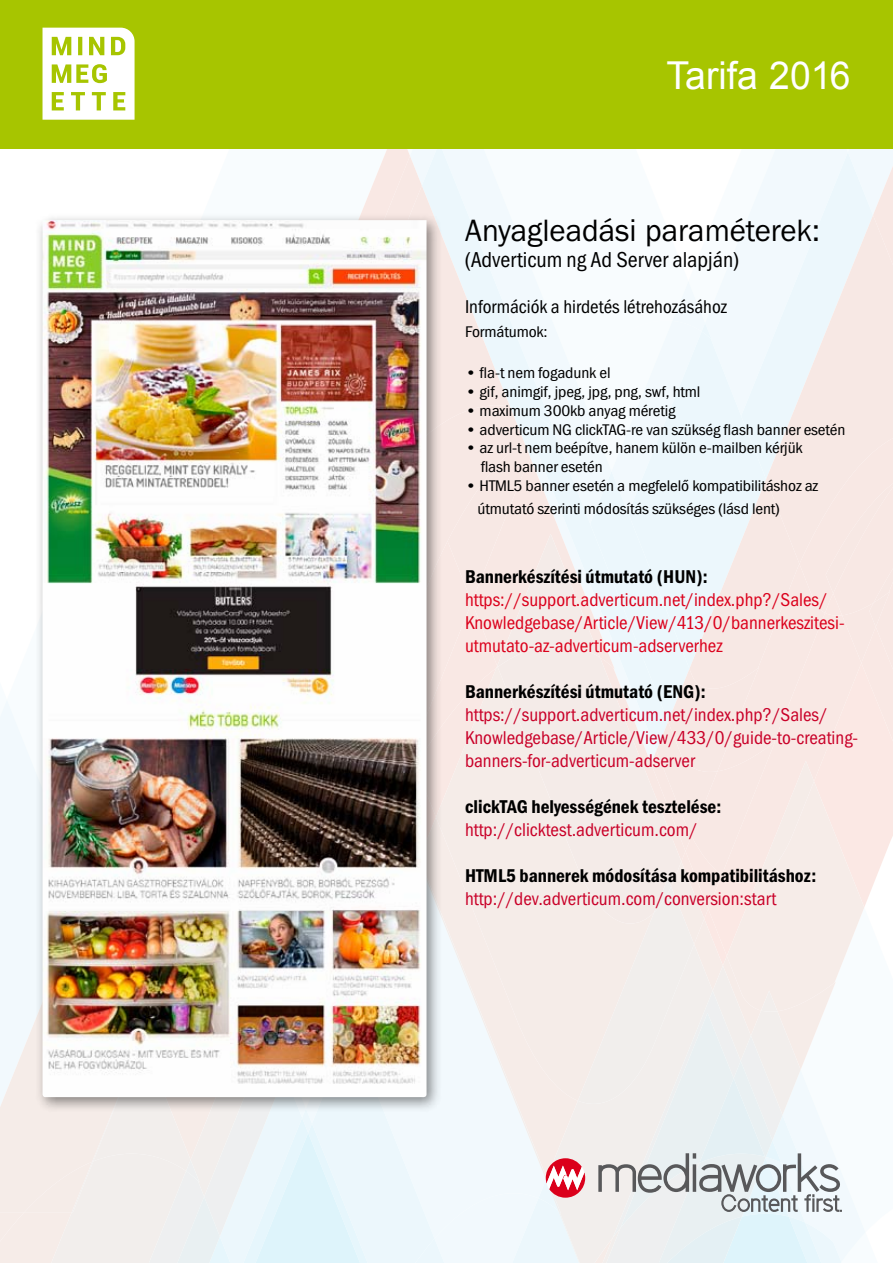
<style>
.page{position:relative;width:893px;height:1263px;background:#fff}
.page>*{position:absolute;margin:0;border:0;box-sizing:border-box;transform-origin:0 0}
.t1{font:38.4px "Arial";color:#fff}
.t2{font:31.95px "Franklin Gothic Reg";color:#000}
.t3{font:22.35px "Franklin Gothic Con Reg";color:#000}
.t4{font:19.2px/23px "Franklin Gothic Con Reg";color:#c90028}
.t5{font:19.2px "Franklin Gothic Con Dem";color:#000}
.t6{font:19.2px/23px "Franklin Gothic Con Reg";color:#db001b}
.t7{font:19.2px "Franklin Gothic Con Reg";color:#000}
.t8{font:16.05px/18.8px "Franklin Gothic Con Reg";letter-spacing:-.005em;color:#000;scale:1.09 1}
</style>
<div class="page">
<div style="left:0;top:0;width:893px;height:149px;background:#a7c500"></div>
<img style="left:0;top:27px;width:893px;height:1236px">
<h1 class="t1" style="left:667px;top:50px;width:185px">Tarifa 2016</h1>
<h2 class="t2" style="left:465px;top:212px;width:356px">Anyagleadási paraméterek:</h2>
<h3 class="t3" style="left:465px;top:247px;width:275px">(Adverticum ng Ad Server alapján)</h3>
<p class="t7" style="left:465px;top:296px;width:264px">Információk a hirdetés létrehozásához</p>
<p class="t8" style="left:465px;top:322px;width:77px">Formátumok:</p>
<p class="t8" style="left:465px;top:364px;width:135px">• fla-t nem fogadunk el</p>
<p class="t8" style="left:465px;top:382px;width:217px">• gif, animgif, jpeg, jpg, png, swf, html</p>
<p class="t8" style="left:465px;top:401px;width:195px">• maximum 300kb anyag méretig</p>
<p class="t8" style="left:465px;top:420px;width:351px">• adverticum NG clickTAG-re van szükség flash banner esetén</p>
<p class="t8" style="left:481px;top:439px;width:297px;text-indent:-16px">• az url-t nem beépítve, hanem külön e-mailben kérjük flash banner esetén</p>
<p class="t8" style="left:478px;top:474px;width:314px;line-height:23px;text-indent:-13px">• HTML5 banner esetén a megfelelő kompatibilitáshoz az útmutató szerinti módosítás szükséges (lásd lent)</p>
<p class="t5" style="left:465px;top:566px;width:244px">Bannerkészítési útmutató (HUN):</p>
<p class="t6" style="left:465px;top:588px;width:381px">https://support.adverticum.net/index.php?/Sales/<br>Knowledgebase/Article/View/413/0/bannerkeszitesi&shy;utmutato-az-adverticum-adserverhez</p>
<p class="t5" style="left:465px;top:681px;width:242px">Bannerkészítési útmutató (ENG):</p>
<p class="t4" style="left:465px;top:703px;width:395px">https://support.adverticum.net/index.php?/Sales/<br>Knowledgebase/Article/View/433/0/guide-to-creating&shy;banners-for-adverticum-adserver</p>
<p class="t5" style="left:465px;top:796px;width:258px">clickTAG helyességének tesztelése:</p>
<p class="t4" style="left:465px;top:818px;width:234px">http://clicktest.adverticum.com/</p>
<p class="t5" style="left:465px;top:865px;width:353px">HTML5 bannerek módosítása kompatibilitáshoz:</p>
<p class="t4" style="left:465px;top:887px;width:313px">http://dev.adverticum.com/conversion:start</p>
</div>
